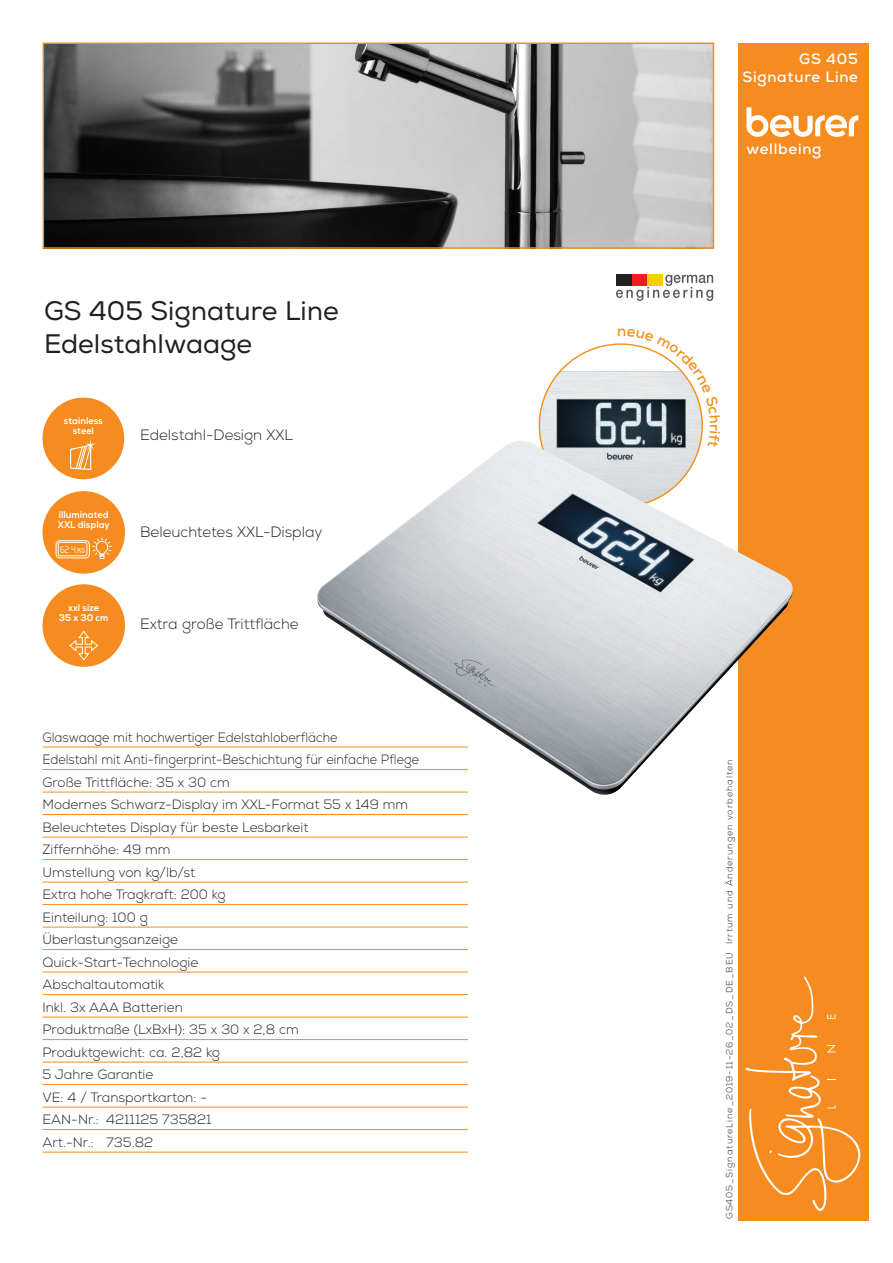
<style>
.page{position:relative;width:893px;height:1263px;background:#fff}
.page>*{position:absolute;margin:0;border:0;box-sizing:border-box;transform-origin:0 0}
.t1{font:25.5px "Nexa";color:#231f20}
.t2{font:300 15px "Nexa";color:#231f20}
.t3{font:700 15px/18px "Nexa";letter-spacing:.05em;color:#fff;text-align:right}
.t4{font:300 13.5px "Nexa";color:#231f20}
.t5{font:300 13.5px "Nexa";color:#231f20;scale:.93 1}
.t6{font:9.75px/9.8px "Nexa X Bold";color:#fff;scale:.95 1}
.t7{font:9.6px/9.6px "Nexa X Bold";color:#fff;text-align:center;scale:.95 1}
.t8{font:300 9px "Nexa";letter-spacing:.1em;color:#231f20}
.klein_Seiten{font:8.25px "Digital ICG";color:#fff}
</style>
<div class="page">
<hr style="left:43px;top:747px;width:425px;height:1px;background:#f68b1f">
<hr style="left:43px;top:769px;width:425px;height:1px;background:#f68b1f">
<hr style="left:43px;top:792px;width:425px;height:1px;background:#f68b1f">
<hr style="left:43px;top:814px;width:425px;height:1px;background:#f68b1f">
<hr style="left:43px;top:837px;width:425px;height:1px;background:#f68b1f">
<hr style="left:43px;top:859px;width:425px;height:1px;background:#f68b1f">
<hr style="left:43px;top:882px;width:425px;height:1px;background:#f68b1f">
<hr style="left:43px;top:904px;width:425px;height:1px;background:#f68b1f">
<hr style="left:43px;top:927px;width:425px;height:1px;background:#f68b1f">
<hr style="left:43px;top:949px;width:425px;height:1px;background:#f68b1f">
<hr style="left:43px;top:972px;width:425px;height:1px;background:#f68b1f">
<hr style="left:43px;top:994px;width:425px;height:1px;background:#f68b1f">
<hr style="left:43px;top:1017px;width:425px;height:1px;background:#f68b1f">
<hr style="left:43px;top:1039px;width:425px;height:1px;background:#f68b1f">
<hr style="left:43px;top:1062px;width:425px;height:1px;background:#f68b1f">
<hr style="left:43px;top:1084px;width:425px;height:1px;background:#f68b1f">
<hr style="left:43px;top:1107px;width:425px;height:1px;background:#f68b1f">
<hr style="left:43px;top:1129px;width:425px;height:1px;background:#f68b1f">
<hr style="left:43px;top:1152px;width:425px;height:1px;background:#f68b1f">
<div style="left:738px;top:43px;width:131px;height:1177px;background:#f68b1f"></div>
<svg style="left:746px;top:107px;width:112px;height:30px"></svg>
<img style="left:45px;top:45px;width:667px;height:202px">
<div style="left:43px;top:43px;width:671px;height:206px;border:1px solid #f68b1f"></div>
<svg style="left:616px;top:275px;width:97px;height:26px"></svg>
<div style="left:616px;top:274px;width:16px;height:11px;background:#231f20"></div>
<div style="left:632px;top:274px;width:15px;height:11px;background:#ee1d23"></div>
<div style="left:647px;top:274px;width:16px;height:11px;background:#f4cf02"></div>
<svg style="left:745px;top:976px;width:116px;height:235px"></svg>
<img style="left:539px;top:371px;width:79px;height:70px">
<img style="left:317px;top:441px;width:476px;height:354px">
<div style="left:43px;top:491px;width:82px;height:83px;background:#f68b1f;border-radius:50%"></div>
<div style="left:58px;top:542px;width:29px;height:14px;border:1px solid #fff;border-radius:2px"></div>
<div style="left:56px;top:540px;width:34px;height:18px;border:1px solid #fff;border-radius:4px"></div>
<svg style="left:92px;top:537px;width:20px;height:22px"></svg>
<div style="left:43px;top:584px;width:82px;height:83px;background:#f68b1f;border-radius:50%"></div>
<svg style="left:69px;top:630px;width:30px;height:31px"></svg>
<div style="left:43px;top:398px;width:81px;height:81px;background:#f68b1f;border-radius:50%"></div>
<svg style="left:70px;top:439px;width:27px;height:31px"></svg>
<svg style="left:618px;top:343px;width:102px;height:104px"></svg>
<p class="t1" style="left:44px;top:295px;width:296px">GS 405 Signature Line</p>
<p class="t1" style="left:44px;top:328px;width:210px">Edelstahlwaage</p>
<p class="t7" style="left:64px;top:416px;width:42px">stainless steel</p>
<p class="t6" style="left:58px;top:510px;width:56px">illuminated<br>XXL display</p>
<p class="klein_Seiten" style="left:60px;top:544px;width:27px">62.4 kg</p>
<p class="t6" style="left:68px;top:603px;width:34px">xxl size</p>
<p class="t6" style="left:59px;top:613px;width:54px">35 x 30 cm</p>
<p class="t2" style="left:140px;top:426px;width:154px">Edelstahl-Design XXL</p>
<p class="t2" style="left:140px;top:523px;width:184px">Beleuchtetes XXL-Display</p>
<p class="t2" style="left:140px;top:615px;width:160px">Extra große Trittfläche</p>
<p class="t5" style="left:43px;top:729px;width:319px">Glaswaage mit hochwertiger Edelstahloberfläche</p>
<p class="t5" style="left:43px;top:751px;width:406px">Edelstahl mit Anti-fingerprint-Beschichtung für einfache Pflege</p>
<p class="t4" style="left:43px;top:774px;width:189px">Große Trittfläche: 35 x 30 cm</p>
<p class="t4" style="left:43px;top:796px;width:367px">Modernes Schwarz-Display im XXL-Format 55 x 149 mm</p>
<p class="t4" style="left:43px;top:819px;width:267px">Beleuchtetes Display für beste Lesbarkeit</p>
<p class="t4" style="left:43px;top:841px;width:129px">Ziffernhöhe: 49 mm</p>
<p class="t4" style="left:43px;top:864px;width:154px">Umstellung von kg/lb/st</p>
<p class="t4" style="left:43px;top:886px;width:185px">Extra hohe Tragkraft: 200 kg</p>
<p class="t4" style="left:43px;top:909px;width:107px">Einteilung: 100 g</p>
<p class="t4" style="left:43px;top:931px;width:137px">Überlastungsanzeige</p>
<p class="t4" style="left:43px;top:954px;width:157px">Quick-Start-Technologie</p>
<p class="t4" style="left:43px;top:976px;width:123px">Abschaltautomatik</p>
<p class="t4" style="left:43px;top:999px;width:142px">Inkl. 3x AAA Batterien</p>
<p class="t4" style="left:43px;top:1021px;width:258px">Produktmaße (LxBxH): 35 x 30 x 2,8 cm</p>
<p class="t4" style="left:43px;top:1044px;width:179px">Produktgewicht: ca. 2,82 kg</p>
<p class="t4" style="left:43px;top:1066px;width:112px">5 Jahre Garantie</p>
<p class="t4" style="left:43px;top:1089px;width:166px">VE: 4 / Transportkarton: -</p>
<p class="t4" style="left:43px;top:1111px;width:171px">EAN-Nr.: 4211125 735821</p>
<p class="t4" style="left:43px;top:1134px;width:112px">Art.-Nr.: 735.82</p>
<p class="t3" style="left:742px;top:50px;width:117px">GS 405<br>Signature Line</p>
<p class="t3" style="left:746px;top:140px;width:77px">wellbeing</p>
<p class="t8" style="left:724px;top:1219px;width:461px;rotate:-90deg">GS405_SignatureLine_2019-11-26_02_DS_DE_BEU Irrtum und Änderungen vorbehalten</p>
</div>
